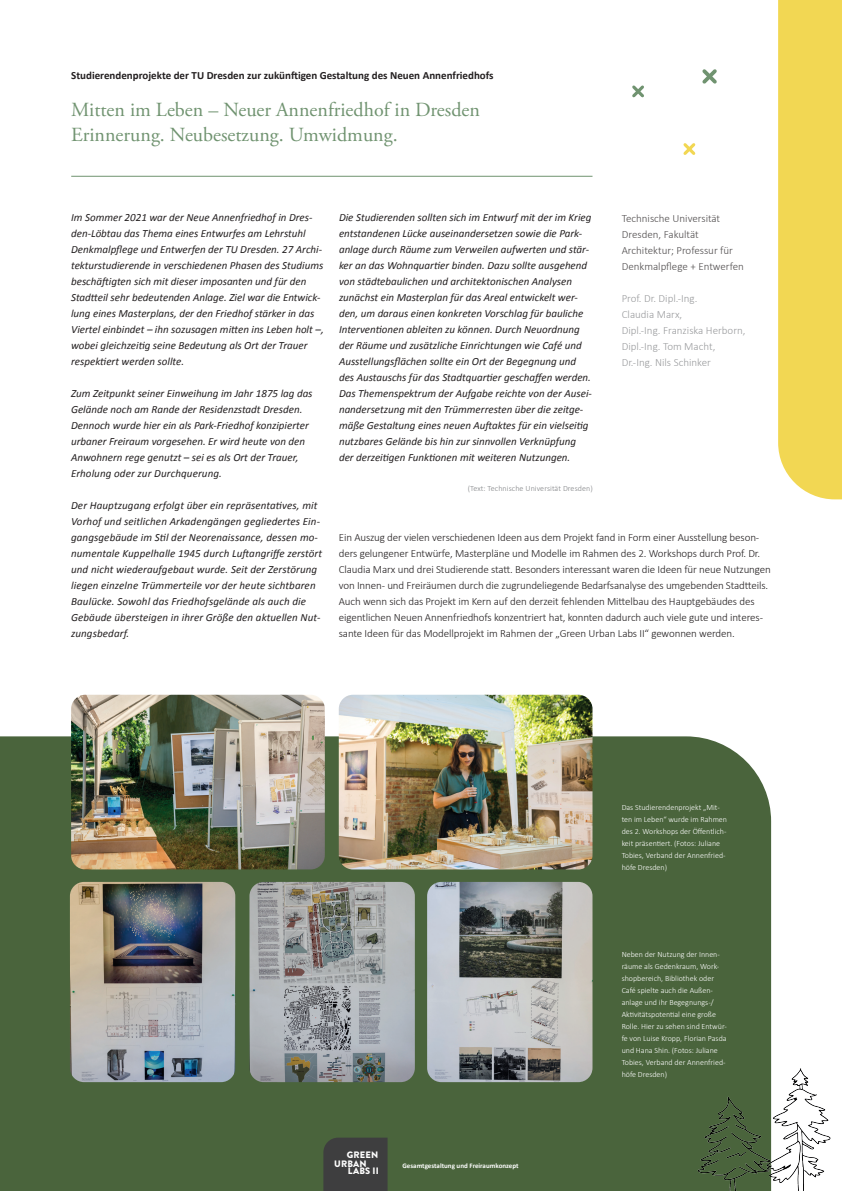
<style>
.page{position:relative;width:842px;height:1191px;background:#fff}
.page>*{position:absolute;margin:0;border:0;box-sizing:border-box;transform-origin:0 0}
.t1{font:20px/25px "Adobe Garamond Pro";color:#709370}
.t2{font:italic 11px/16px "Calibri";color:#231f20}
.t3{font:300 11px/16px "Calibri";letter-spacing:-.01em;color:#231f20}
.t4{font:300 11px/16px "Calibri";color:#808285}
.t5{font:700 11px "Calibri";color:#231f20}
.t6{font:900 9.3px/8.3px "Brandon Grotesque";letter-spacing:.02em;color:#fff}
.t7{font:300 8px/12px "Calibri";color:#fff}
.t8{font:300 8px "Calibri";letter-spacing:.01em;color:#808285}
.t9{font:700 7px "Calibri";color:#fff}
</style>
<div class="page">
<div style="left:0;top:736px;width:771px;height:455px;background:#4a643c"></div>
<svg style="left:778px;top:0;width:64px;height:500px;background:#f2d85a"></svg>
<img style="left:71px;top:694px;width:254px;height:175px">
<img style="left:70px;top:882px;width:165px;height:200px">
<div style="left:323px;top:1137px;width:65px;height:54px;background:#3e3e3f"></div>
<hr style="left:71px;top:176px;width:521px;height:1px;background:#709370">
<svg style="left:683px;top:143px;width:13px;height:12px"></svg>
<svg style="left:702px;top:69px;width:15px;height:15px"></svg>
<svg style="left:632px;top:85px;width:12px;height:13px"></svg>
<img style="left:249px;top:882px;width:166px;height:200px">
<img style="left:427px;top:882px;width:165px;height:200px">
<img style="left:339px;top:694px;width:253px;height:175px">
<img style="left:753px;top:1040px;width:78px;height:151px">
<img style="left:686px;top:1082px;width:102px;height:109px">
<p class="t5" style="left:71px;top:68px;width:424px">Studierendenprojekte der TU Dresden zur zukünftigen Gestaltung des Neuen Annenfriedhofs</p>
<h1 class="t1" style="left:71px;top:98px;width:410px">Mitten im Leben – Neuer Annenfriedhof in Dresden<br>Erinnerung. Neubesetzung. Umwidmung.</h1>
<p class="t2" style="left:71px;top:209px;width:254px">Im Sommer 2021 war der Neue Annenfriedhof in Dres&shy;den-Löbtau das Thema eines Entwurfes am Lehrstuhl Denkmalpflege und Entwerfen der TU Dresden. 27 Archi&shy;tekturstudierende in verschiedenen Phasen des Studiums beschäftigten sich mit dieser imposanten und für den Stadtteil sehr bedeutenden Anlage. Ziel war die Entwick&shy;lung eines Masterplans, der den Friedhof stärker in das Viertel einbindet – ihn sozusagen mitten ins Leben holt –, wobei gleichzeitig seine Bedeutung als Ort der Trauer respektiert werden sollte.</p>
<p class="t2" style="left:71px;top:385px;width:243px">Zum Zeitpunkt seiner Einweihung im Jahr 1875 lag das Gelände noch am Rande der Residenzstadt Dresden.<br>Dennoch wurde hier ein als Park-Friedhof konzipierter urbaner Freiraum vorgesehen. Er wird heute von den Anwohnern rege genutzt – sei es als Ort der Trauer, Erholung oder zur Durchquerung.</p>
<p class="t2" style="left:71px;top:497px;width:253px">Der Hauptzugang erfolgt über ein repräsentatives, mit Vorhof und seitlichen Arkadengängen gegliedertes Ein&shy;gangsgebäude im Stil der Neorenaissance, dessen mo&shy;numentale Kuppelhalle 1945 durch Luftangriffe zerstört und nicht wiederaufgebaut wurde. Seit der Zerstörung liegen einzelne Trümmerteile vor der heute sichtbaren Baulücke. Sowohl das Friedhofsgelände als auch die Gebäude übersteigen in ihrer Größe den aktuellen Nut&shy;zungsbedarf.</p>
<p class="t2" style="left:339px;top:209px;width:254px">Die Studierenden sollten sich im Entwurf mit der im Krieg entstandenen Lücke auseinandersetzen sowie die Park&shy;anlage durch Räume zum Verweilen aufwerten und stär&shy;ker an das Wohnquartier binden. Dazu sollte ausgehend von städtebaulichen und architektonischen Analysen zunächst ein Masterplan für das Areal entwickelt wer&shy;den, um daraus einen konkreten Vorschlag für bauliche Interventionen ableiten zu können. Durch Neuordnung der Räume und zusätzliche Einrichtungen wie Café und Ausstellungsflächen sollte ein Ort der Begegnung und des Austauschs für das Stadtquartier geschaffen werden.<br>Das Themenspektrum der Aufgabe reichte von der Ausei&shy;nandersetzung mit den Trümmerresten über die zeitge&shy;mäße Gestaltung eines neuen Auftaktes für ein vielseitig nutzbares Gelände bis hin zur sinnvollen Verknüpfung der derzeitigen Funktionen mit weiteren Nutzungen.</p>
<p class="t8" style="left:468px;top:483px;width:126px">(Text: Technische Universität Dresden)</p>
<p class="t3" style="left:622px;top:210px;width:124px">Technische Universität<br>Dresden, Fakultät<br>Architektur; Professur für<br>Denkmalpflege + Entwerfen</p>
<p class="t4" style="left:622px;top:291px;width:125px">Prof. Dr. Dipl.-Ing.<br>Claudia Marx,<br>Dipl.-Ing. Franziska Herborn,<br>Dipl.-Ing. Tom Macht,<br>Dr.-Ing. Nils Schinker</p>
<p class="t3" style="left:339px;top:529px;width:434px">Ein Auszug der vielen verschiedenen Ideen aus dem Projekt fand in Form einer Ausstellung beson&shy;ders gelungener Entwürfe, Masterpläne und Modelle im Rahmen des 2. Workshops durch Prof. Dr.<br>Claudia Marx und drei Studierende statt. Besonders interessant waren die Ideen für neue Nutzungen von Innen- und Freiräumen durch die zugrundeliegende Bedarfsanalyse des umgebenden Stadtteils.<br>Auch wenn sich das Projekt im Kern auf den derzeit fehlenden Mittelbau des Hauptgebäudes des eigentlichen Neuen Annenfriedhofs konzentriert hat, konnten dadurch auch viele gute und interes&shy;sante Ideen für das Modellprojekt im Rahmen der „Green Urban Labs II“ gewonnen werden.</p>
<p class="t6" style="left:334px;top:1151px;width:46px;text-indent:13px">GREEN<br>URBAN</p>
<p class="t6" style="left:348px;top:1167px;width:33px">LABS II</p>
<p class="t9" style="left:402px;top:1161px;width:118px">Gesamtgestaltung und Freiraumkonzept</p>
<p class="t7" style="left:622px;top:801px;width:107px">Das Studierendenprojekt „Mit&shy;ten im Leben“ wurde im Rahmen des 2. Workshops der Öffentlich&shy;keit präsentiert. (Fotos: Juliane<br>Tobies, Verband der Annenfried&shy;höfe Dresden)</p>
<p class="t7" style="left:622px;top:948px;width:107px">Neben der Nutzung der Innen&shy;räume als Gedenkraum, Work&shy;shopbereich, Bibliothek oder<br>Café spielte auch die Außen&shy;anlage und ihr Begegnungs-/<br>Aktivitätspotential eine große<br>Rolle. Hier zu sehen sind Entwür&shy;fe von Luise Kropp, Florian Pasda und Hana Shin. (Fotos: Juliane<br>Tobies, Verband der Annenfried&shy;höfe Dresden)</p>
</div>
